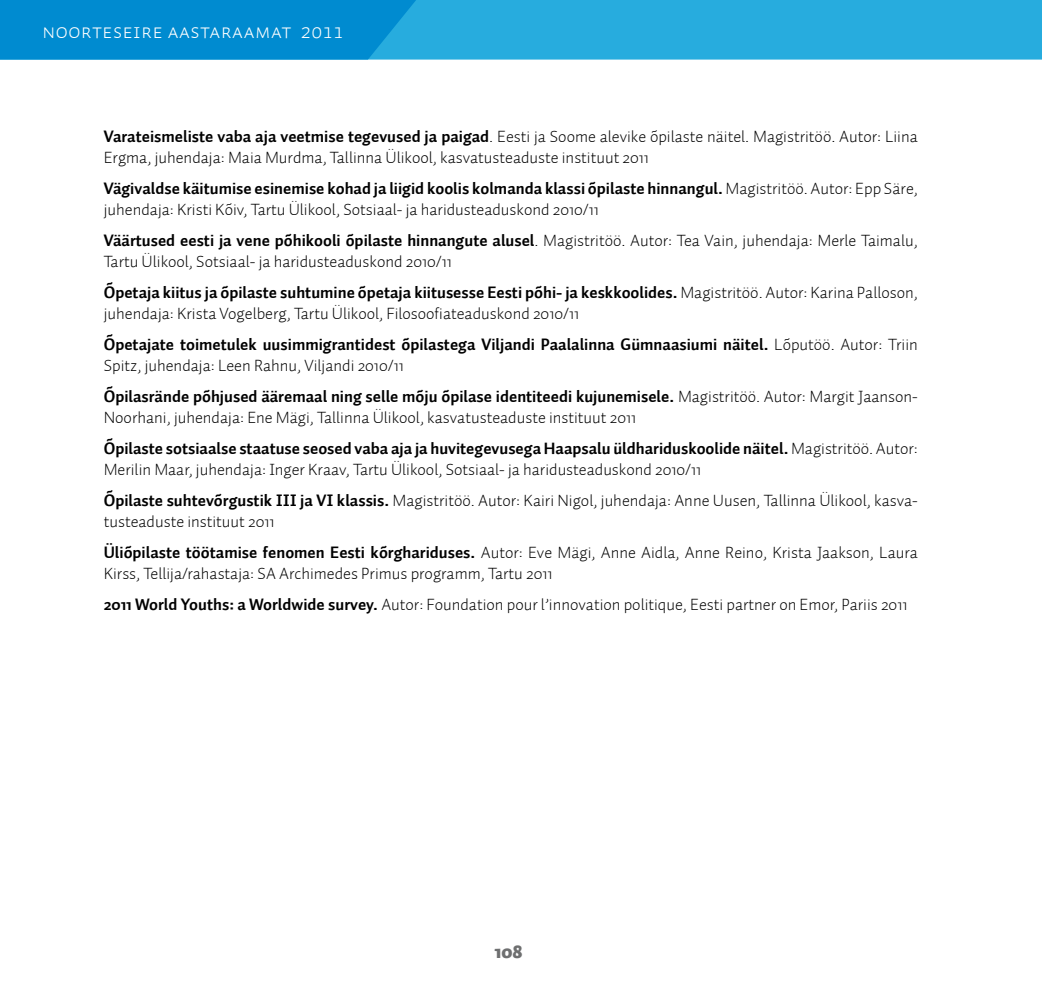
<style>
.page{position:relative;width:1042px;height:993px;background:#fff}
.page>*{position:absolute;margin:0;border:0;box-sizing:border-box;transform-origin:0 0}
.t1{font:21px "Auto 1 Light Sm Cp";color:#fff}
.t2{font:900 19.25px "Auto 1";color:#6e6f70}
.t3{font:300 16.62px/21px "Auto 1";color:#000}
.t4{font:700 16.62px/21px "Auto 1";color:#000}
.s1{font-weight:700}
.s2{font-weight:300}
</style>
<div class="page">
<div style="left:416px;top:0;width:626px;height:60px;background:#27acde"></div>
<svg style="left:0;top:0;width:416px;height:60px;background:#038dd0"></svg>
<p class="t1" style="left:42px;top:18px;width:303px">Noorteseire aastaraamat 2011</p>
<p class="t3" style="left:104px;top:126px;width:815px"><span class="s1">Varateismeliste vaba aja veetmise tegevused ja paigad</span>. Eesti ja Soome alevike õpilaste näitel. Magistritöö. Autor: Liina<br>Ergma, juhendaja: Maia Murdma, Tallinna Ülikool, kasvatusteaduste instituut 2011</p>
<p class="t3" style="left:104px;top:178px;width:815px"><span class="s1">Vägivaldse käitumise esinemise kohad ja liigid koolis kolmanda klassi õpilaste hinnangul.</span> Magistritöö. Autor: Epp Säre, juhendaja: Kristi Kõiv, Tartu Ülikool, Sotsiaal- ja haridusteaduskond 2010/11</p>
<p class="t3" style="left:104px;top:230px;width:815px"><span class="s1">Väärtused eesti ja vene põhikooli õpilaste hinnangute alusel</span>. Magistritöö. Autor: Tea Vain, juhendaja: Merle Taimalu,<br>Tartu Ülikool, Sotsiaal- ja haridusteaduskond 2010/11</p>
<p class="t3" style="left:104px;top:282px;width:815px"><span class="s1">Õpetaja kiitus ja õpilaste suhtumine õpetaja kiitusesse Eesti põhi- ja keskkoolides.</span> Magistritöö. Autor: Karina Palloson, juhendaja: Krista Vogelberg, Tartu Ülikool, Filosoofiateaduskond 2010/11</p>
<p class="t4" style="left:104px;top:334px;width:815px">Õpetajate toimetulek uusimmigrantidest õpilastega Viljandi Paalalinna Gümnaasiumi näitel. <span class="s2">Lõputöö. Autor: Triin<br>Spitz, juhendaja: Leen Rahnu, Viljandi 2010/11</span></p>
<p class="t3" style="left:104px;top:385px;width:815px"><span class="s1">Õpilasrände põhjused ääremaal ning selle mõju õpilase identiteedi kujunemisele.</span> Magistritöö. Autor: Margit Jaanson-<br>Noorhani, juhendaja: Ene Mägi, Tallinna Ülikool, kasvatusteaduste instituut 2011</p>
<p class="t3" style="left:104px;top:437px;width:816px"><span class="s1">Õpilaste sotsiaalse staatuse seosed vaba aja ja huvitegevusega Haapsalu üldhariduskoolide näitel.</span> Magistritöö. Autor:<br>Merilin Maar, juhendaja: Inger Kraav, Tartu Ülikool, Sotsiaal- ja haridusteaduskond 2010/11</p>
<p class="t3" style="left:104px;top:489px;width:815px"><span class="s1">Õpilaste suhtevõrgustik III ja VI klassis.</span> Magistritöö. Autor: Kairi Nigol, juhendaja: Anne Uusen, Tallinna Ülikool, kasva&shy;tusteaduste instituut 2011</p>
<p class="t3" style="left:104px;top:541px;width:815px"><span class="s1">Üliõpilaste töötamise fenomen Eesti kõrghariduses.</span> Autor: Eve Mägi, Anne Aidla, Anne Reino, Krista Jaakson, Laura<br>Kirss, Tellija/rahastaja: SA Archimedes Primus programm, Tartu 2011</p>
<p class="t3" style="left:104px;top:593px;width:805px"><span class="s1">2011 World Youths: a Worldwide survey.</span> Autor: Foundation pour l’innovation politique, Eesti partner on Emor, Pariis 2011</p>
<p class="t2" style="left:494px;top:938px;width:29px">108</p>
</div>
